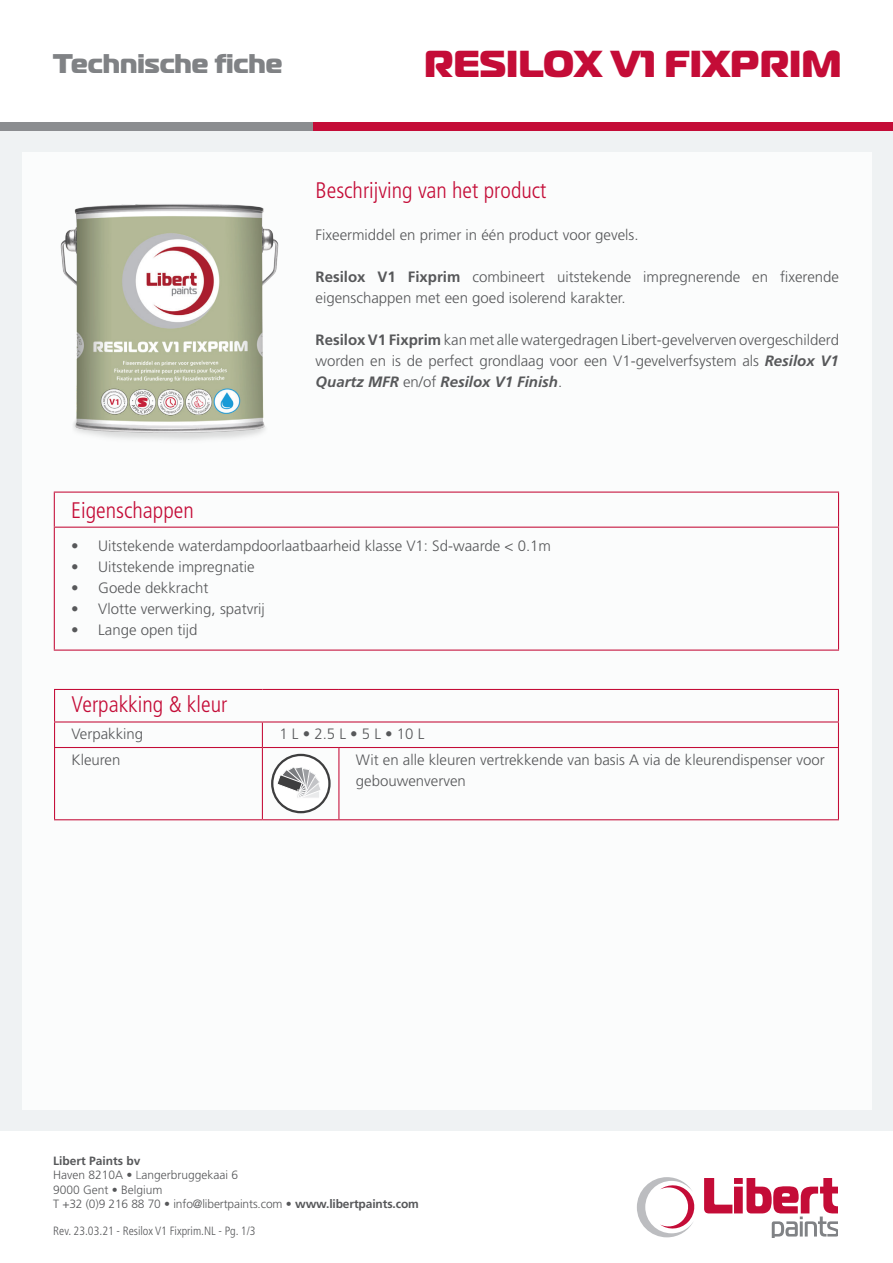
<style>
.page{position:relative;width:893px;height:1263px;background:#fff}
.page>*{position:absolute;margin:0;border:0;box-sizing:border-box;transform-origin:0 0}
.t1{font:800 37.5px "Magistral";color:#c40c37}
.t2{font:800 27px "Magistral";color:#808285}
.t3{font:300 condensed 22.5px "Frutiger LT Std";color:#c40c37}
.t4{font:300 15px/21px "Frutiger LT Std";color:#57585a}
.t5{font:300 12px/14.4px "Frutiger LT Std";color:#57585a}
.t6{font:300 condensed 12px "Frutiger LT Std";color:#57585a}
.s1{font-weight:700}
.s2{font-weight:700;font-style:italic}
.s3{font-family:"Gill Sans"}
</style>
<div class="page">
<div style="left:0;top:131px;width:893px;height:999px;background:#eff2f3"></div>
<div style="left:22px;top:152px;width:849px;height:957px;background:#fff"></div>
<svg style="left:704px;top:1178px;width:134px;height:59px"></svg>
<svg style="left:637px;top:1177px;width:58px;height:60px"></svg>
<div style="left:312px;top:122px;width:581px;height:9px;background:#c40c37"></div>
<div style="left:0;top:122px;width:312px;height:9px;background:#8b8d90"></div>
<img style="left:60px;top:204px;width:219px;height:237px">
<svg style="left:271px;top:754px;width:60px;height:59px"></svg>
<hr style="left:54px;top:689px;width:208px;height:1px;background:#c40c37">
<hr style="left:54px;top:690px;width:1px;height:31px;background:#c40c37">
<hr style="left:262px;top:689px;width:77px;height:1px;background:#c40c37">
<hr style="left:339px;top:689px;width:500px;height:1px;background:#c40c37">
<hr style="left:838px;top:690px;width:1px;height:31px;background:#c40c37">
<hr style="left:54px;top:721px;width:208px;height:1px;background:#c40c37">
<svg style="left:54px;top:722px;width:1px;height:25px"></svg>
<hr style="left:262px;top:721px;width:77px;height:1px;background:#c40c37">
<svg style="left:262px;top:722px;width:1px;height:25px"></svg>
<hr style="left:339px;top:721px;width:500px;height:1px;background:#c40c37">
<svg style="left:838px;top:722px;width:1px;height:25px"></svg>
<hr style="left:54px;top:747px;width:208px;height:1px;background:#c40c37">
<hr style="left:54px;top:748px;width:1px;height:71px;background:#c40c37">
<hr style="left:262px;top:747px;width:77px;height:1px;background:#c40c37">
<hr style="left:262px;top:748px;width:1px;height:71px;background:#c40c37">
<hr style="left:339px;top:747px;width:500px;height:1px;background:#c40c37">
<hr style="left:338px;top:748px;width:1px;height:71px;background:#c40c37">
<hr style="left:838px;top:748px;width:1px;height:71px;background:#c40c37">
<hr style="left:54px;top:819px;width:208px;height:1px;background:#c40c37">
<hr style="left:262px;top:819px;width:77px;height:1px;background:#c40c37">
<hr style="left:339px;top:819px;width:500px;height:1px;background:#c40c37">
<hr style="left:54px;top:492px;width:785px;height:1px;background:#c40c37">
<hr style="left:54px;top:493px;width:1px;height:34px;background:#c40c37">
<hr style="left:838px;top:493px;width:1px;height:34px;background:#c40c37">
<hr style="left:54px;top:527px;width:785px;height:1px;background:#c40c37">
<hr style="left:54px;top:528px;width:1px;height:121px;background:#c40c37">
<hr style="left:838px;top:528px;width:1px;height:121px;background:#c40c37">
<hr style="left:54px;top:649px;width:785px;height:2px;background:#c40c37">
<h2 class="t2" style="left:53px;top:46px;width:231px">Technische fiche</h2>
<h1 class="t1" style="left:424px;top:40px;width:419px">RESILOX V1 FIXPRIM</h1>
<h3 class="t3" style="left:315px;top:178px;width:232px">Beschrijving van het product</h3>
<p class="t4" style="left:315px;top:225px;width:325px">Fixeermiddel en primer in één product voor gevels.</p>
<p class="t4" style="left:315px;top:267px;width:525px"><span class="s1">Resilox V1 Fixprim</span> combineert uitstekende impregnerende en fixerende eigenschappen met een goed isolerend karakter.</p>
<p class="t4" style="left:315px;top:330px;width:525px;text-align:justify"><span class="s1">Resilox V1 Fixprim</span> kan met alle watergedragen Libert-gevelverven overgeschilderd worden en is de perfect grondlaag voor een V1-gevelverfsystem als <span class="s2">Resilox V1<br>Quartz MFR</span> en/of <span class="s2">Resilox V1 Finish</span>.</p>
<h3 class="t3" style="left:71px;top:497px;width:124px">Eigenschappen</h3>
<p class="t4" style="left:71px;top:536px;width:481px">• Uitstekende waterdampdoorlaatbaarheid klasse V1: Sd-waarde &lt; 0.1m</p>
<p class="t4" style="left:71px;top:557px;width:185px">• Uitstekende impregnatie</p>
<p class="t4" style="left:71px;top:578px;width:139px">• Goede dekkracht</p>
<p class="t4" style="left:71px;top:599px;width:195px">• Vlotte verwerking, spatvrij</p>
<p class="t4" style="left:71px;top:620px;width:128px">• Lange open tijd</p>
<h3 class="t3" style="left:72px;top:692px;width:157px">Verpakking &amp; kleur</h3>
<p class="t4" style="left:72px;top:724px;width:73px">Verpakking</p>
<p class="t4" style="left:279px;top:724px;width:147px">1 L • 2.5 L • 5 L • 10 L</p>
<p class="t4" style="left:72px;top:749px;width:50px">Kleuren</p>
<p class="t4" style="left:356px;top:749px;width:470px">Wit en alle kleuren vertrekkende van basis A via de kleurendispenser voor gebouwenverven</p>
<p class="t5" style="left:53px;top:1154px;width:367px"><span class="s1">Libert Paints bv<br></span>Haven 8210A • <span class="s3">L</span>angerbruggekaai 6<br>9000 Gent • Belgium<br>T +32 (0)9 216 88 70 • info@libertpaints.com • <span class="s1">www.libertpaints.com</span></p>
<p class="t6" style="left:53px;top:1224px;width:204px">Rev. 23.03.21 - Resilox V1 Fixprim.NL - Pg. 1/3</p>
</div>
